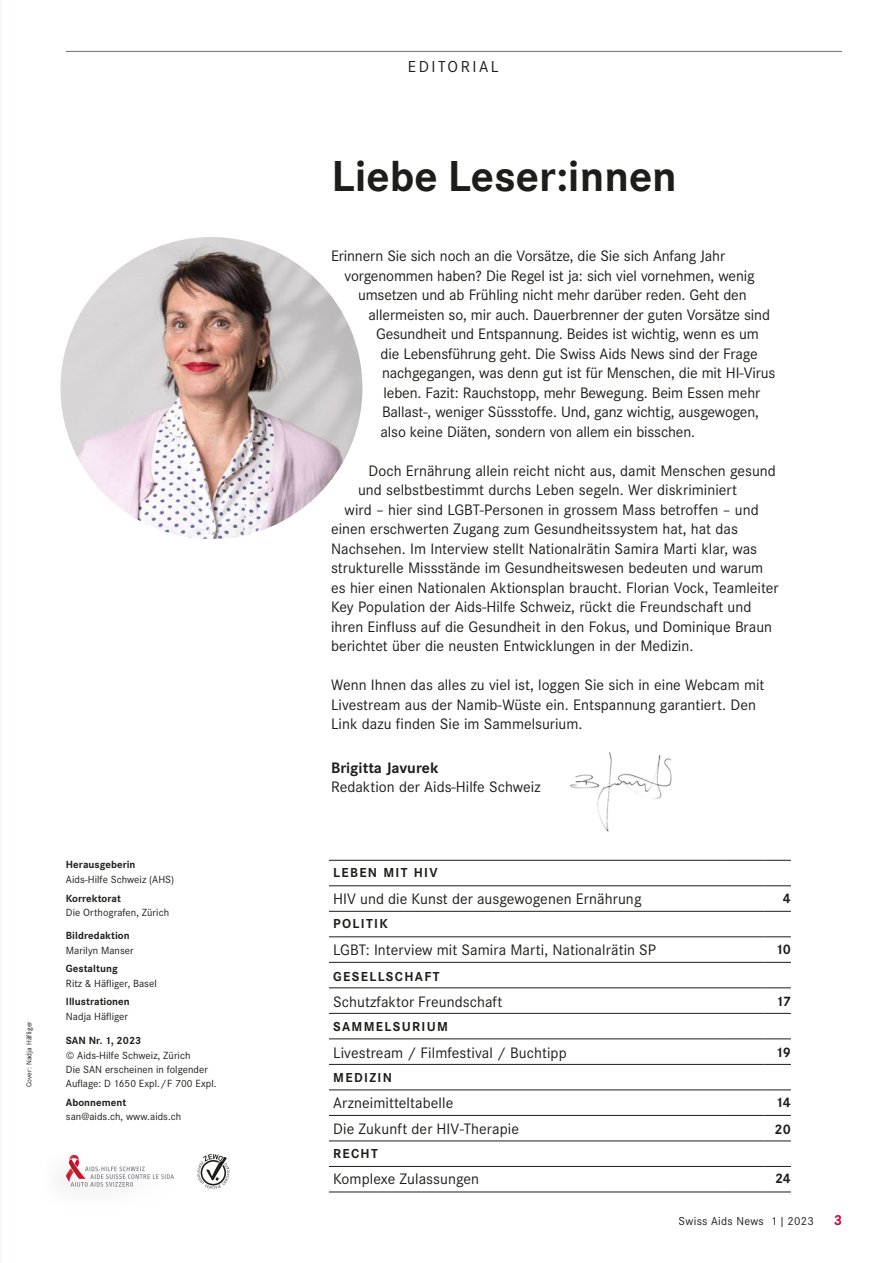
<style>
.page{position:relative;width:893px;height:1263px;background:#fff}
.page>*{position:absolute;margin:0;border:0;box-sizing:border-box;transform-origin:0 0}
.t1{font:700 45px "Corporate STOT";color:#1d1d1b}
.t2{font:16.5px "Corporate STOT";letter-spacing:.15em;color:#1d1d1b}
.t3{font:15.75px/19.5px "Corporate STOT";color:#1d1d1b}
.t4{font:700 15.75px "Corporate STOT";color:#1d1d1b}
.t5{font:700 15px "Corporate STOT";color:#d0043d}
.t6{font:700 14.25px "Corporate STOT";letter-spacing:-.05em;color:#1d1d1b}
.t7{font:700 13.5px "Corporate STOT";letter-spacing:.1em;color:#1d1d1b}
.t8{font:12px "Corporate STOT";letter-spacing:.025em;color:#1d1d1b}
.t9{font:10.8px/14.2px "Corporate STOT";letter-spacing:.005em;color:#1d1d1b}
.t10{font:700 10.8px "Corporate STOT";letter-spacing:.005em;color:#1d1d1b}
.t11{font:7.5px "Corporate STOT";letter-spacing:.01em;color:#1d1d1b}
</style>
<div class="page">
<hr style="left:66px;top:51px;width:776px;height:1px;background:#70706f">
<svg style="left:0;top:0;width:1px;height:1263px"></svg>
<img style="left:570px;top:752px;width:102px;height:80px">
<img style="left:61px;top:237px;width:301px;height:302px;border-radius:151px">
<svg style="left:66px;top:1155px;width:108px;height:31px"></svg>
<svg style="left:197px;top:1154px;width:33px;height:35px"></svg>
<hr style="left:329px;top:860px;width:396px;height:1px;background:#1d1d1b">
<hr style="left:725px;top:860px;width:38px;height:1px;background:#1d1d1b">
<svg style="left:763px;top:860px;width:28px;height:1px"></svg>
<hr style="left:329px;top:885px;width:396px;height:1px;background:#1d1d1b">
<hr style="left:725px;top:885px;width:38px;height:1px;background:#1d1d1b">
<svg style="left:763px;top:885px;width:28px;height:1px"></svg>
<hr style="left:329px;top:911px;width:396px;height:1px;background:#1d1d1b">
<hr style="left:725px;top:911px;width:38px;height:1px;background:#1d1d1b">
<svg style="left:763px;top:911px;width:28px;height:1px"></svg>
<hr style="left:329px;top:936px;width:396px;height:1px;background:#1d1d1b">
<hr style="left:725px;top:936px;width:38px;height:1px;background:#1d1d1b">
<svg style="left:763px;top:936px;width:28px;height:1px"></svg>
<hr style="left:329px;top:1090px;width:396px;height:1px;background:#1d1d1b">
<hr style="left:725px;top:1090px;width:38px;height:1px;background:#1d1d1b">
<svg style="left:763px;top:1090px;width:28px;height:1px"></svg>
<hr style="left:329px;top:1141px;width:396px;height:1px;background:#1d1d1b">
<hr style="left:725px;top:1141px;width:38px;height:1px;background:#1d1d1b">
<svg style="left:763px;top:1141px;width:28px;height:1px"></svg>
<hr style="left:329px;top:1166px;width:396px;height:1px;background:#1d1d1b">
<hr style="left:725px;top:1166px;width:38px;height:1px;background:#1d1d1b">
<svg style="left:763px;top:1166px;width:28px;height:1px"></svg>
<hr style="left:329px;top:1192px;width:396px;height:1px;background:#1d1d1b">
<hr style="left:725px;top:1192px;width:38px;height:1px;background:#1d1d1b">
<svg style="left:763px;top:1192px;width:28px;height:1px"></svg>
<hr style="left:329px;top:962px;width:396px;height:1px;background:#1d1d1b">
<hr style="left:725px;top:962px;width:38px;height:1px;background:#1d1d1b">
<svg style="left:763px;top:962px;width:28px;height:1px"></svg>
<hr style="left:329px;top:987px;width:396px;height:1px;background:#1d1d1b">
<hr style="left:725px;top:987px;width:38px;height:1px;background:#1d1d1b">
<svg style="left:763px;top:987px;width:28px;height:1px"></svg>
<hr style="left:329px;top:1013px;width:396px;height:1px;background:#1d1d1b">
<hr style="left:725px;top:1013px;width:38px;height:1px;background:#1d1d1b">
<svg style="left:763px;top:1013px;width:28px;height:1px"></svg>
<hr style="left:329px;top:1039px;width:396px;height:1px;background:#1d1d1b">
<hr style="left:725px;top:1039px;width:38px;height:1px;background:#1d1d1b">
<svg style="left:763px;top:1039px;width:28px;height:1px"></svg>
<hr style="left:329px;top:1064px;width:396px;height:1px;background:#1d1d1b">
<hr style="left:725px;top:1064px;width:38px;height:1px;background:#1d1d1b">
<svg style="left:763px;top:1064px;width:28px;height:1px"></svg>
<hr style="left:329px;top:1115px;width:396px;height:1px;background:#1d1d1b">
<hr style="left:725px;top:1115px;width:38px;height:1px;background:#1d1d1b">
<svg style="left:763px;top:1115px;width:28px;height:1px"></svg>
<p class="t11" style="left:25px;top:1087px;width:67px;rotate:-90deg">Cover: Nadja Häfliger</p>
<p class="t10" style="left:66px;top:858px;width:71px">Herausgeberin</p>
<p class="t9" style="left:66px;top:872px;width:110px">Aids-Hilfe Schweiz (AHS)</p>
<p class="t10" style="left:66px;top:892px;width:57px">Korrektorat</p>
<p class="t9" style="left:66px;top:905px;width:105px">Die Orthografen, Zürich</p>
<p class="t10" style="left:66px;top:930px;width:65px">Bildredaktion</p>
<p class="t9" style="left:66px;top:943px;width:69px">Marilyn Manser</p>
<p class="t10" style="left:66px;top:963px;width:53px">Gestaltung</p>
<p class="t9" style="left:66px;top:976px;width:92px">Ritz &amp; Häfliger, Basel</p>
<p class="t10" style="left:66px;top:996px;width:65px">Illustrationen</p>
<p class="t9" style="left:66px;top:1009px;width:64px">Nadja Häfliger</p>
<p class="t10" style="left:66px;top:1035px;width:77px">SAN Nr. 1, 2023</p>
<p class="t9" style="left:66px;top:1048px;width:152px">© Aids-Hilfe Schweiz, Zürich<br>Die SAN erscheinen in folgender<br>Auflage: D 1650 Expl./F 700 Expl.</p>
<p class="t10" style="left:66px;top:1096px;width:62px">Abonnement</p>
<p class="t9" style="left:66px;top:1109px;width:117px">san@aids.ch, www.aids.ch</p>
<p class="t2" style="left:408px;top:57px;width:92px">EDITORIAL</p>
<h1 class="t1" style="left:332px;top:151px;width:347px">Liebe Leser:innen</h1>
<p class="t3" style="left:331px;top:246px;width:396px">Erinnern Sie sich noch an die Vorsätze, die Sie sich Anfang Jahr</p>
<p class="t3" style="left:345px;top:266px;width:412px">vorgenommen haben? Die Regel ist ja: sich viel vornehmen, wenig</p>
<p class="t3" style="left:358px;top:285px;width:390px">umsetzen und ab Frühling nicht mehr darüber reden. Geht den</p>
<p class="t3" style="left:369px;top:305px;width:403px">allermeisten so, mir auch. Dauerbrenner der guten Vorsätze sind</p>
<p class="t3" style="left:376px;top:324px;width:384px">Gesundheit und Entspannung. Beides ist wichtig, wenn es um</p>
<p class="t3" style="left:381px;top:344px;width:379px">die Lebensführung geht. Die Swiss Aids News sind der Frage</p>
<p class="t3" style="left:382px;top:363px;width:395px">nachgegangen, was denn gut ist für Menschen, die mit HI-Virus</p>
<p class="t3" style="left:384px;top:383px;width:378px">leben. Fazit: Rauchstopp, mehr Bewegung. Beim Essen mehr</p>
<p class="t3" style="left:382px;top:402px;width:378px">Ballast-, weniger Süssstoffe. Und, ganz wichtig, ausgewogen,</p>
<p class="t3" style="left:381px;top:422px;width:316px">also keine Diäten, sondern von allem ein bisschen.</p>
<p class="t3" style="left:369px;top:461px;width:409px">Doch Ernährung allein reicht nicht aus, damit Menschen gesund</p>
<p class="t3" style="left:358px;top:480px;width:380px">und selbstbestimmt durchs Leben segeln. Wer diskriminiert</p>
<p class="t3" style="left:345px;top:500px;width:416px">wird – hier sind LGBT-Personen in grossem Mass betroffen – und</p>
<p class="t3" style="left:331px;top:519px;width:408px">einen erschwerten Zugang zum Gesundheitssystem hat, hat das</p>
<p class="t3" style="left:331px;top:539px;width:427px">Nachsehen. Im Interview stellt Nationalrätin Samira Marti klar, was</p>
<p class="t3" style="left:331px;top:558px;width:434px">strukturelle Missstände im Gesundheitswesen bedeuten und warum</p>
<p class="t3" style="left:331px;top:578px;width:449px">es hier einen Nationalen Aktionsplan braucht. Florian Vock, Teamleiter</p>
<p class="t3" style="left:331px;top:597px;width:422px">Key Population der Aids-Hilfe Schweiz, rückt die Freundschaft und</p>
<p class="t3" style="left:331px;top:617px;width:442px">ihren Einfluss auf die Gesundheit in den Fokus, und Dominique Braun</p>
<p class="t3" style="left:331px;top:636px;width:364px">berichtet über die neusten Entwicklungen in der Medizin.</p>
<p class="t3" style="left:331px;top:675px;width:435px">Wenn Ihnen das alles zu viel ist, loggen Sie sich in eine Webcam mit<br>Livestream aus der Namib-Wüste ein. Entspannung garantiert. Den<br>Link dazu finden Sie im Sammelsurium.</p>
<p class="t4" style="left:331px;top:758px;width:109px">Brigitta Javurek</p>
<p class="t3" style="left:331px;top:777px;width:211px">Redaktion der Aids-Hilfe Schweiz</p>
<p class="t7" style="left:333px;top:865px;width:106px">LEBEN MIT HIV</p>
<p class="t3" style="left:333px;top:889px;width:310px">HIV und die Kunst der ausgewogenen Ernährung</p>
<p class="t6" style="left:783px;top:890px;width:10px">4</p>
<p class="t7" style="left:333px;top:916px;width:56px">POLITIK</p>
<p class="t3" style="left:333px;top:940px;width:325px">LGBT: Interview mit Samira Marti, Nationalrätin SP</p>
<p class="t6" style="left:775px;top:941px;width:17px">10</p>
<p class="t7" style="left:333px;top:969px;width:108px">GESELLSCHAFT</p>
<p class="t3" style="left:333px;top:992px;width:171px">Schutzfaktor Freundschaft</p>
<p class="t6" style="left:776px;top:993px;width:17px">17</p>
<p class="t7" style="left:333px;top:1019px;width:116px">SAMMELSURIUM</p>
<p class="t3" style="left:333px;top:1043px;width:235px">Livestream / Filmfestival / Buchtipp</p>
<p class="t6" style="left:776px;top:1044px;width:17px">19</p>
<p class="t7" style="left:333px;top:1070px;width:60px">MEDIZIN</p>
<p class="t3" style="left:333px;top:1093px;width:122px">Arzneimitteltabelle</p>
<p class="t6" style="left:775px;top:1094px;width:17px">14</p>
<p class="t3" style="left:333px;top:1119px;width:187px">Die Zukunft der HIV-Therapie</p>
<p class="t6" style="left:775px;top:1121px;width:18px">20</p>
<p class="t7" style="left:333px;top:1146px;width:46px">RECHT</p>
<p class="t3" style="left:333px;top:1169px;width:148px">Komplexe Zulassungen</p>
<p class="t6" style="left:775px;top:1170px;width:17px">24</p>
<p class="t8" style="left:679px;top:1214px;width:137px">Swiss Aids News 1 | 2023</p>
<p class="t5" style="left:834px;top:1211px;width:10px">3</p>
</div>
